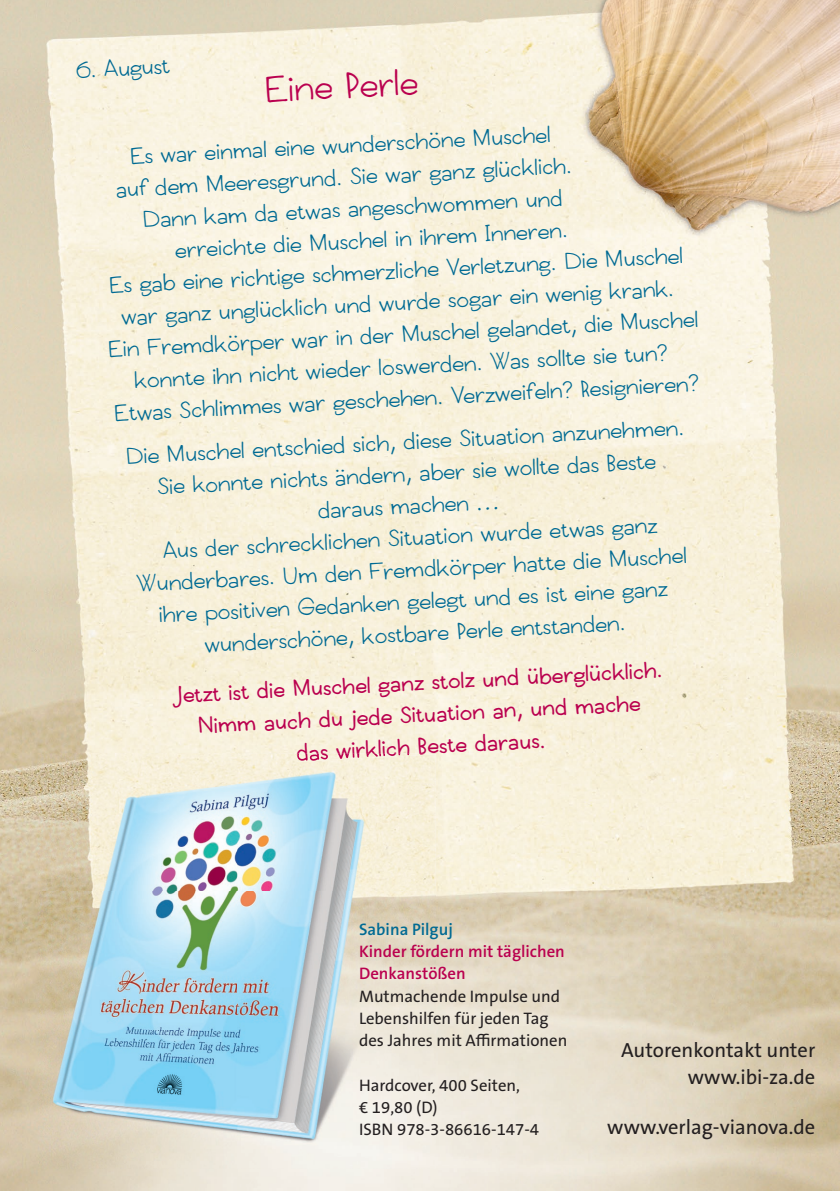
<style>
.page{position:relative;width:840px;height:1191px;background:#fff}
.page>*{position:absolute;margin:0;border:0;box-sizing:border-box;transform-origin:0 0}
.t1{font:38px "Boudoir";color:#ba014f}
.t2{font:24px/32px "Boudoir";color:#006a93;text-align:center}
.t3{font:700 24px/32px "Boudoir";color:#ba014f;text-align:center}
.t4{font:20.6px/27.4px "The Sans B W5 Plain";color:#231f20;text-align:right}
.t5{font:16.8px/22.4px "The Sans B W5 Plain";color:#231f20}
.t6{font:600 16.8px/22.4px "The Sans B W6";color:#ba014f}
.t7{font:600 16.8px "The Sans B W6";color:#006a93}
</style>
<div class="page">
<img style="left:0;top:0;width:839px;height:1191px">
<img style="left:39px;top:754px;width:396px;height:414px">
<img style="left:297px;top:754px;width:138px;height:7px">
<p class="t2" style="left:76px;top:53px;width:95px;rotate:-3deg">6. August</p>
<h1 class="t1" style="left:263px;top:65px;width:155px;rotate:-3deg">Eine Perle</h1>
<p class="t2" style="left:129px;top:139px;width:422px;rotate:-3deg">Es war einmal eine wunderschöne Muschel</p>
<p class="t2" style="left:115px;top:172px;width:457px;rotate:-3deg">auf dem Meeres grund. Sie war ganz glücklich.</p>
<p class="t2" style="left:142px;top:203px;width:421px;rotate:-3deg">Dann kam da etwas ange schwommen und</p>
<p class="t2" style="left:174px;top:233px;width:394px;rotate:-3deg">erreichte die Muschel in ihrem Inneren.</p>
<p class="t2" style="left:108px;top:268px;width:576px;rotate:-3deg">Es gab eine richtige schmerzliche Verletzung. Die Muschel</p>
<p class="t2" style="left:120px;top:300px;width:554px;rotate:-3deg">war ganz unglücklich und wurde sogar ein wenig krank.</p>
<p class="t2" style="left:107px;top:332px;width:592px;rotate:-3deg">Ein Fremdkörper war in der Muschel gelandet, die Muschel</p>
<p class="t2" style="left:133px;top:363px;width:535px;rotate:-3deg">konnte ihn nicht wieder loswerden. Was sollte sie tun?</p>
<p class="t2" style="left:113px;top:396px;width:586px;rotate:-3deg">Etwas Schlimmes war geschehen. Verzweifeln? Resignieren?</p>
<p class="t2" style="left:125px;top:439px;width:560px;rotate:-3deg">Die Muschel entschied sich, diese Situation anzunehmen.<br>Sie konnte nichts ändern, aber sie wollte das Beste daraus machen …<br>Aus der schrecklichen Situation wurde etwas ganz Wunderbares. Um den Fremdkörper hatte die Muschel ihre positiven Gedanken gelegt und es ist eine ganz wunderschöne, kostbare Perle entstanden.</p>
<p class="t3" style="left:172px;top:678px;width:491px;rotate:-3deg">Jetzt ist die Muschel ganz stolz und überglücklich.<br>Nimm auch du jede Situation an, und mache<br>das wirklich Beste daraus.</p>
<p class="t7" style="left:359px;top:918px;width:95px">Sabina Pilguj</p>
<p class="t6" style="left:359px;top:940px;width:207px">Kinder fördern mit täglichen<br>Denkanstößen</p>
<p class="t5" style="left:359px;top:984px;width:209px">Mutmachende Impulse und<br>Lebenshilfen für jeden Tag des Jahres mit Affirmationen</p>
<p class="t5" style="left:359px;top:1074px;width:181px">Hardcover, 400 Seiten,<br>€ 19,80 (D)<br>ISBN 978-3-86616-147-4</p>
<p class="t4" style="left:620px;top:1036px;width:195px">Autorenkontakt unter www.ibi-za.de</p>
<p class="t4" style="left:607px;top:1113px;width:209px">www.verlag-vianova.de</p>
</div>
